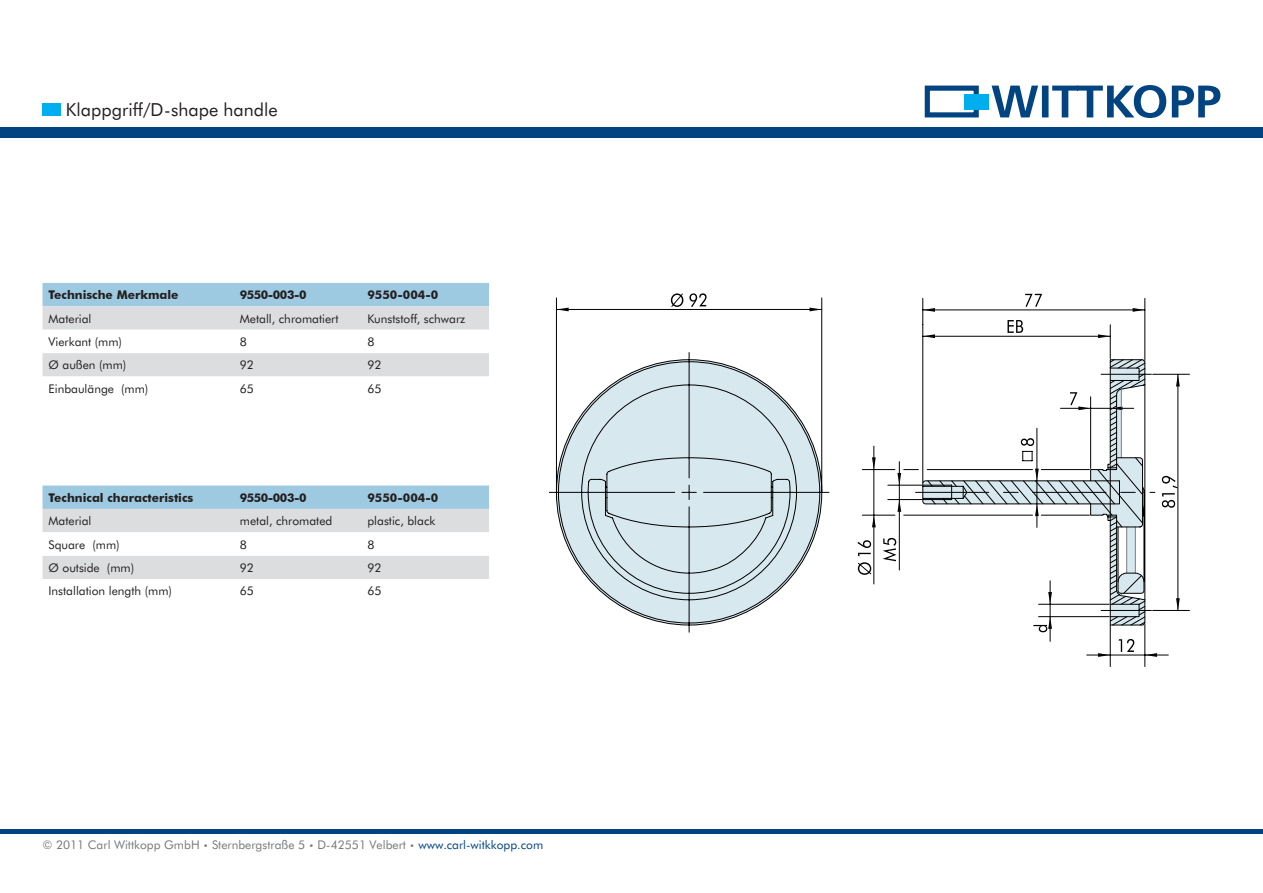
<style>
.page{position:relative;width:1263px;height:893px;background:#fff}
.page>*{position:absolute;margin:0;border:0;box-sizing:border-box;transform-origin:0 0}
.t1{font:18px "Futura BT";color:#231f20}
.t2{font:12px "Futura BT";color:#231f20}
.t3{font:700 12px "Futura BT";color:#231f20}
.t4{font:12px "Futura BT";color:#76787b}
.s1{font-size:9px}
.s2{color:#014481}
</style>
<div class="page">
<div style="left:0;top:127px;width:1263px;height:10px;background:#014481"></div>
<div style="left:925px;top:86px;width:54px;height:31px;border:5px solid #014481"></div>
<div style="left:964px;top:94px;width:24px;height:15px;background:#00aeef"></div>
<svg style="left:991px;top:85px;width:229px;height:33px"></svg>
<div style="left:43px;top:103px;width:18px;height:13px;background:#00aeef"></div>
<hr style="left:0;top:829px;width:1263px;height:4px;background:#014481">
<svg style="left:1025px;top:294px;width:17px;height:4px"></svg>
<svg style="left:689px;top:293px;width:17px;height:5px"></svg>
<svg style="left:671px;top:293px;width:12px;height:5px"></svg>
<svg style="left:549px;top:298px;width:640px;height:369px"></svg>
<svg style="left:43px;top:283px;width:446px;height:93px"></svg>
<svg style="left:43px;top:485px;width:446px;height:94px"></svg>
<h1 class="t1" style="left:66px;top:98px;width:213px">Klappgriff/D-shape handle</h1>
<p class="t3" style="left:49px;top:288px;width:132px">Technische Merkmale</p>
<p class="t3" style="left:240px;top:288px;width:68px">9550-003-0</p>
<p class="t3" style="left:367px;top:288px;width:72px">9550-004-0</p>
<p class="t2" style="left:49px;top:311px;width:45px">Material</p>
<p class="t2" style="left:240px;top:311px;width:100px">Metall, chromatiert</p>
<p class="t2" style="left:367px;top:311px;width:99px">Kunststoff, schwarz</p>
<p class="t2" style="left:49px;top:334px;width:75px">Vierkant (mm)</p>
<p class="t2" style="left:240px;top:334px;width:9px">8</p>
<p class="t2" style="left:367px;top:334px;width:9px">8</p>
<p class="t2" style="left:49px;top:358px;width:79px">Ø außen (mm)</p>
<p class="t2" style="left:240px;top:358px;width:16px">92</p>
<p class="t2" style="left:367px;top:358px;width:16px">92</p>
<p class="t2" style="left:49px;top:381px;width:101px">Einbaulänge (mm)</p>
<p class="t2" style="left:240px;top:381px;width:16px">65</p>
<p class="t2" style="left:367px;top:381px;width:16px">65</p>
<p class="t3" style="left:49px;top:490px;width:146px">Technical characteristics</p>
<p class="t3" style="left:240px;top:490px;width:68px">9550-003-0</p>
<p class="t3" style="left:367px;top:490px;width:72px">9550-004-0</p>
<p class="t2" style="left:49px;top:514px;width:45px">Material</p>
<p class="t2" style="left:240px;top:514px;width:94px">metal, chromated</p>
<p class="t2" style="left:367px;top:514px;width:69px">plastic, black</p>
<p class="t2" style="left:49px;top:537px;width:73px">Square (mm)</p>
<p class="t2" style="left:240px;top:537px;width:9px">8</p>
<p class="t2" style="left:367px;top:537px;width:9px">8</p>
<p class="t2" style="left:49px;top:560px;width:87px">Ø outside (mm)</p>
<p class="t2" style="left:240px;top:560px;width:16px">92</p>
<p class="t2" style="left:367px;top:560px;width:16px">92</p>
<p class="t2" style="left:49px;top:584px;width:125px">Installation length (mm)</p>
<p class="t2" style="left:240px;top:584px;width:16px">65</p>
<p class="t2" style="left:367px;top:584px;width:16px">65</p>
<p class="t4" style="left:43px;top:837px;width:502px">© 2011 Carl Wittkopp GmbH <span class="s1">•</span> Sternbergstraße 5 <span class="s1">•</span> D-42551 Velbert <span class="s1">•</span> <span class="s2">www.carl-witkkopp.com</span></p>
</div>
